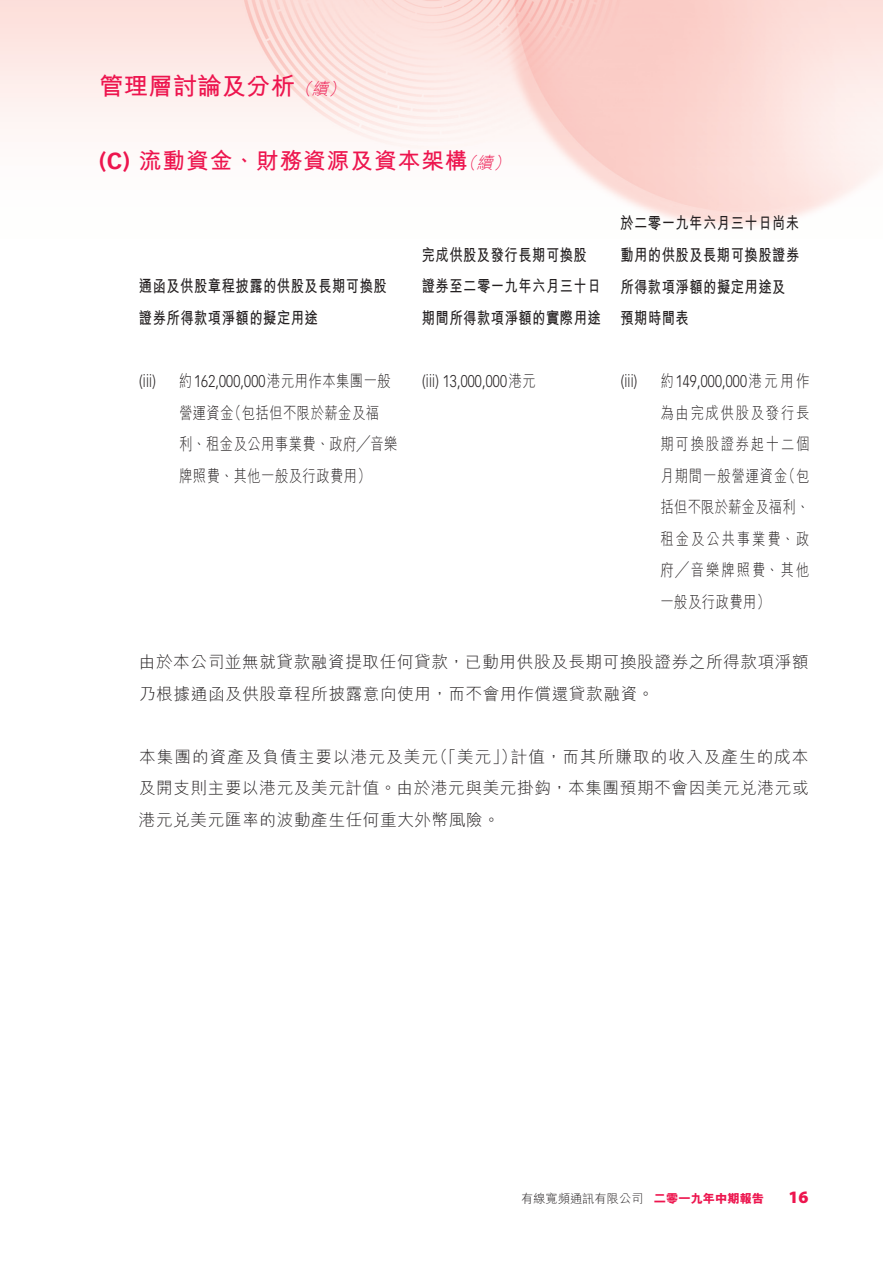
<style>
.page{position:relative;width:883px;height:1265px;background:#fff}
.page>*{position:absolute;margin:0;border:0;box-sizing:border-box;transform-origin:0 0}
.t1{font:700 24.5px "M Hei HK";color:#ed154e}
.t2{font:700 22.75px "M Hei HK";letter-spacing:.04em;color:#ed154e}
.t3{font:900 17.5px "Myriad Pro";color:#ed154e}
.t4{font:300 16.62px/31.5px "M Hei HK";letter-spacing:.035em;color:#231f20}
.t5{font:700 16.62px/31.5px "M Hei HK";letter-spacing:.04em;color:#231f20;scale:.8 1}
.t6{font:300 16.62px "Vectora LT Std";letter-spacing:.015em;color:#231f20;scale:.8 1}
.t7{font:300 16.62px/31.5px "M Hei HK";letter-spacing:.07em;color:#231f20;scale:.8 1}
.t8{font:300 16.62px/31.5px "M Hei HK";letter-spacing:.035em;color:#231f20;scale:.8 1}
.t9{font:300 16.62px/31.5px "M Hei HK";letter-spacing:.13em;color:#231f20;text-align:right;scale:.8 1}
.t10{font:300 16.62px "M Hei HK";letter-spacing:.06em;color:#231f20}
.t11{font:italic 300 16.62px "M Hei HK";color:#ed154e}
.t12{font:300 12.25px "M Hei HK";color:#231f20}
.t13{font:800 12.25px "M Hei HK";color:#ed154e}
.s1{font-family:"Vectora LT Std"}
.s2{font-family:"M Hei HK"}
</style>
<div class="page">
<img style="left:0;top:0;width:883px;height:227px">
<h1 class="t1" style="left:99px;top:69px;width:197px">管理層討論及分析</h1>
<p class="t11" style="left:312px;top:81px;width:22px">續</p>
<p class="t11" style="left:295px;top:81px;width:22px">（</p>
<p class="t11" style="left:328px;top:81px;width:22px">(</p>
<h2 class="t2" style="left:99px;top:144px;width:370px"><span class="s1">C( )</span> 流動資金、財務資源及資本架構</h2>
<p class="t11" style="left:477px;top:155px;width:22px">續</p>
<p class="t11" style="left:460px;top:155px;width:22px">（</p>
<p class="t11" style="left:493px;top:155px;width:22px">(</p>
<p class="t5" style="left:139px;top:269px;width:311px">通函及供股章程披露的供股及長期可換股證券所得款項淨額的擬定用途</p>
<p class="t6" style="left:139px;top:371px;width:22px">( )iii</p>
<p class="t6" style="left:179px;top:371px;width:266px"><span class="s2">約</span>162,000,000<span class="s2">港元用作本集團一般</span></p>
<p class="t8" style="left:228px;top:396px;width:190px">（包括但不限於薪金及福</p>
<p class="t8" style="left:179px;top:396px;width:274px">營運資金<br>利、租金及公用事業費、政府╱音樂牌照費、其他一般及行政費用(</p>
<p class="t5" style="left:422px;top:238px;width:225px">完成供股及發行長期可換股證券至二零一九年六月三十日期間所得款項淨額的實際用途</p>
<p class="t6" style="left:422px;top:371px;width:144px">( )iii 13,000,000<span class="s2">港元</span></p>
<p class="t5" style="left:620px;top:206px;width:225px">於二零一九年六月三十日尚未動用的供股及長期可換股證券所得款項淨額的擬定用途及預期時間表</p>
<p class="t6" style="left:621px;top:371px;width:22px">( )iii</p>
<p class="t6" style="left:660px;top:371px;width:188px"><span class="s2">約</span>149,000,000<span class="s2">港元用作</span></p>
<p class="t9" style="left:661px;top:396px;width:188px">為由完成供股及發行長期可換股證券起十二個（包</p>
<p class="t7" style="left:661px;top:459px;width:188px">月期間一般營運資金<br>括但不限於薪金及福利、租金及公共事業費、政府╱音樂牌照費、其他一般及行政費用(</p>
<p class="t4" style="left:139px;top:646px;width:671px">由於本公司並無就貸款融資提取任何貸款，已動用供股及長期可換股證券之所得款項淨額乃根據通函及供股章程所披露意向使用，而不會用作償還貸款融資。</p>
<p class="t10" style="left:511px;top:748px;width:299px">計值，而其所賺取的收入及產生的成本</p>
<p class="t4" style="left:139px;top:741px;width:671px">本集團的資產及負債主要以港元及美元<br>及開支則主要以港元及美元計值。由於港元與美元掛鈎，本集團預期不會因美元兌港元或港元兌美元匯率的波動產生任何重大外幣風險。</p>
<p class="t4" style="left:431px;top:741px;width:87px">（「美元」）</p>
<p class="t12" style="left:521px;top:1192px;width:124px">有線寬頻通訊有限公司</p>
<p class="t13" style="left:654px;top:1192px;width:112px">二零一九年中期報告</p>
<p class="t3" style="left:789px;top:1186px;width:22px">16</p>
</div>
